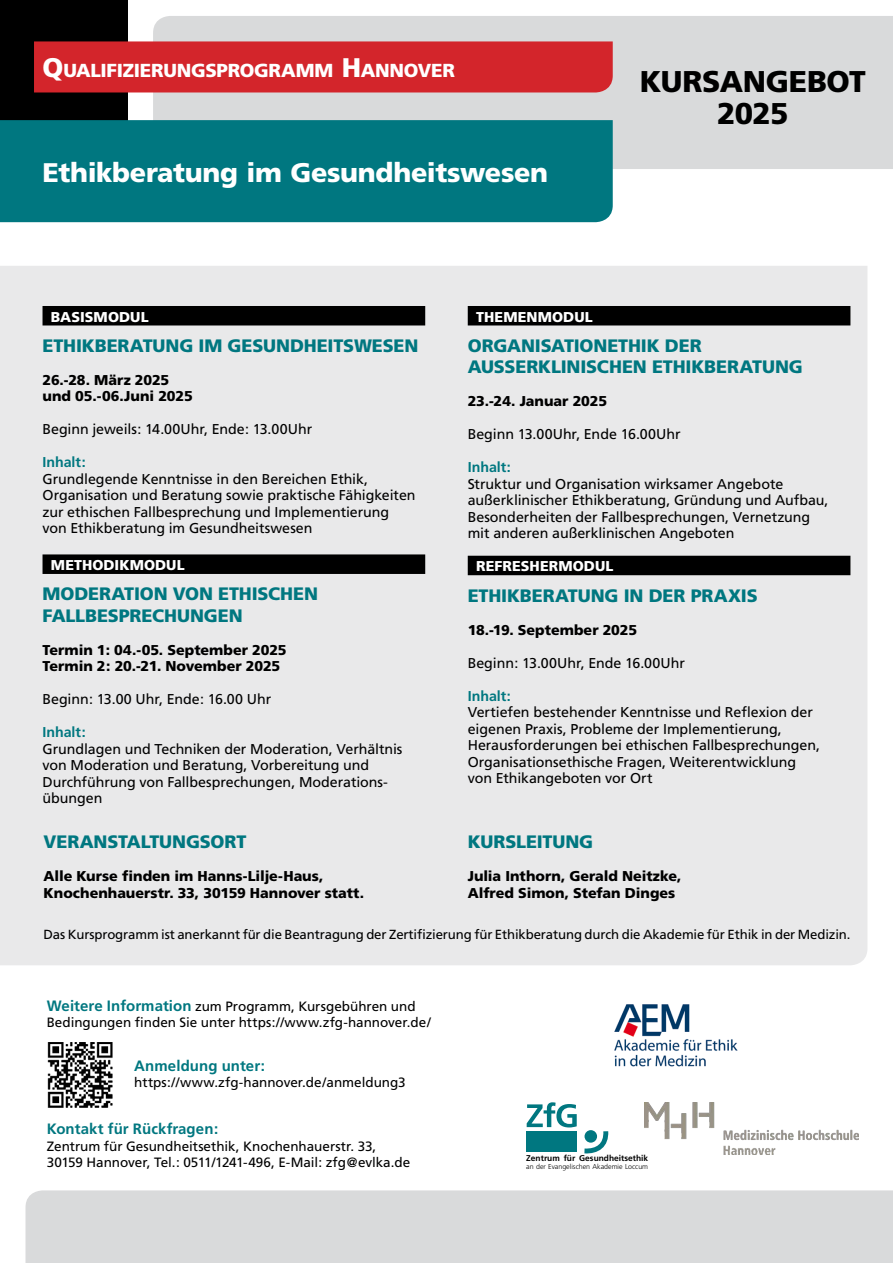
<style>
.page{position:relative;width:893px;height:1263px;background:#fff}
.page>*{position:absolute;margin:0;border:0;box-sizing:border-box;transform-origin:0 0}
.t1{font:900 30px/32px "Frutiger";letter-spacing:-.015em;color:#000;text-align:center}
.t2{font:900 26.85px "Frutiger";letter-spacing:-.015em;color:#fff}
.t3{font:900 18.9px "Frutiger";letter-spacing:-.015em;color:#fff}
.t4{font:900 18px/21.6px "Frutiger";letter-spacing:-.01em;color:#007780}
.t5{font:700 15px "Frutiger";letter-spacing:.005em;color:#007780}
.t6{font:14.25px/16.5px "Frutiger";letter-spacing:-.005em;color:#000}
.t7{font:900 14.25px/16.5px "Frutiger";letter-spacing:-.01em;color:#000}
.t8{font:900 14.25px "Frutiger";letter-spacing:.005em;color:#fff}
.t9{font:700 14.25px "Frutiger";letter-spacing:-.005em;color:#007780}
.t10{font:13.5px/16.5px "Frutiger";color:#000}
.t11{font:13.2px "Frutiger";letter-spacing:-.01em;color:#000}
.t12{font:700 8.4px "Frutiger";color:#000}
.t13{font:300 7.05px "Frutiger";color:#000}
.s1{font-size:26.85px}
.s2{font-weight:700;font-size:15px;color:#007780}
</style>
<div class="page">
<div style="left:153px;top:16px;width:740px;height:153px;background:#d9dadb"></div>
<div style="left:0;top:0;width:128px;height:129px;background:#000"></div>
<div style="left:0;top:266px;width:867px;height:699px;background:#e9e9ea"></div>
<div style="left:26px;top:1190px;width:867px;height:73px;background:#d9dadb"></div>
<div style="left:34px;top:41px;width:579px;height:51px;background:#d3252b"></div>
<div style="left:0;top:120px;width:613px;height:102px;background:#007780"></div>
<svg style="left:527px;top:1102px;width:82px;height:52px"></svg>
<img style="left:48px;top:1042px;width:65px;height:66px">
<div style="left:43px;top:306px;width:382px;height:19px;background:#000"></div>
<div style="left:43px;top:554px;width:382px;height:20px;background:#000"></div>
<img style="left:614px;top:1004px;width:124px;height:63px">
<img style="left:644px;top:1102px;width:215px;height:52px">
<div style="left:468px;top:306px;width:382px;height:19px;background:#000"></div>
<div style="left:468px;top:556px;width:382px;height:19px;background:#000"></div>
<h3 class="t3" style="left:43px;top:59px;width:414px"><span class="s1">Q</span>UALIFIZIERUNGSPROGRAMM <span class="s1">H</span>ANNOVER</h3>
<h2 class="t2" style="left:43px;top:156px;width:507px">ETHIKBERATUNG IM GESUNDHEITSWESEN</h2>
<h1 class="t1" style="left:640px;top:65px;width:228px">KURSANGEBOT<br>2025</h1>
<p class="t8" style="left:51px;top:308px;width:99px">BASISMODUL</p>
<p class="t4" style="left:43px;top:335px;width:377px">ETHIKBERATUNG IM GESUNDHEITSWESEN</p>
<p class="t7" style="left:43px;top:372px;width:152px">26.-28. MÄRZ 2025<br>UND 05.-06.JUNI 2025</p>
<p class="t6" style="left:43px;top:421px;width:271px">Beginn jeweils: 14.00Uhr, Ende: 13.00Uhr</p>
<p class="t9" style="left:43px;top:454px;width:45px">Inhalt:</p>
<p class="t6" style="left:43px;top:471px;width:375px">Grundlegende Kenntnisse in den Bereichen Ethik, Organisation und Beratung sowie praktische Fähigkeiten zur ethischen Fallbesprechung und Implementierung von Ethikberatung im Gesundheitswesen</p>
<p class="t8" style="left:51px;top:557px;width:135px">METHODIKMODUL</p>
<p class="t4" style="left:43px;top:583px;width:277px">MODERATION VON ETHISCHEN<br>FALLBESPRECHUNGEN</p>
<p class="t7" style="left:43px;top:642px;width:246px">TERMIN 1: 04.-05. SEPTEMBER 2025<br>TERMIN 2: 20.-21. NOVEMBER 2025</p>
<p class="t6" style="left:43px;top:691px;width:230px">Beginn: 13.00 Uhr, Ende: 16.00 Uhr</p>
<p class="t9" style="left:43px;top:724px;width:45px">Inhalt:</p>
<p class="t6" style="left:43px;top:741px;width:361px">Grundlagen und Techniken der Moderation, Verhältnis von Moderation und Beratung, Vorbereitung und Durchführung von Fallbesprechungen, Moderations&shy;übungen</p>
<p class="t4" style="left:44px;top:831px;width:204px">VERANSTALTUNGSORT</p>
<p class="t7" style="left:44px;top:868px;width:322px">ALLE KURSE FINDEN IM HANNS-LILJE-HAUS,<br>KNOCHENHAUERSTR. 33, 30159 HANNOVER STATT.</p>
<p class="t8" style="left:476px;top:308px;width:118px">THEMENMODUL</p>
<p class="t4" style="left:468px;top:335px;width:337px">ORGANISATIONETHIK DER<br>AUSSERKLINISCHEN ETHIKBERATUNG</p>
<p class="t7" style="left:468px;top:393px;width:141px">23.-24. JANUAR 2025</p>
<p class="t6" style="left:468px;top:426px;width:214px">Beginn 13.00Uhr, Ende 16.00Uhr</p>
<p class="t9" style="left:468px;top:459px;width:45px">Inhalt:</p>
<p class="t6" style="left:468px;top:476px;width:362px">Struktur und Organisation wirksamer Angebote außerklinischer Ethikberatung, Gründung und Aufbau, Besonderheiten der Fallbesprechungen, Vernetzung mit anderen außerklinischen Angeboten</p>
<p class="t8" style="left:476px;top:558px;width:139px">REFRESHERMODUL</p>
<p class="t4" style="left:468px;top:584px;width:291px">ETHIKBERATUNG IN DER PRAXIS</p>
<p class="t7" style="left:468px;top:621px;width:171px">18.-19. SEPTEMBER 2025</p>
<p class="t6" style="left:468px;top:654px;width:219px">Beginn: 13.00Uhr, Ende 16.00Uhr</p>
<p class="t9" style="left:468px;top:687px;width:45px">Inhalt:</p>
<p class="t6" style="left:468px;top:704px;width:354px">Vertiefen bestehender Kenntnisse und Reflexion der eigenen Praxis, Probleme der Implementierung, Herausforderungen bei ethischen Fallbesprechungen, Organisationsethische Fragen, Weiterentwicklung von Ethikangeboten vor Ort</p>
<p class="t4" style="left:468px;top:831px;width:127px">KURSLEITUNG</p>
<p class="t7" style="left:468px;top:868px;width:215px">JULIA INTHORN, GERALD NEITZKE,<br>ALFRED SIMON, STEFAN DINGES</p>
<p class="t11" style="left:44px;top:927px;width:808px">Das Kursprogramm ist anerkannt für die Beantragung der Zertifizierung für Ethikberatung durch die Akademie für Ethik in der Medizin.</p>
<p class="t10" style="left:47px;top:998px;width:386px"><span class="s2">Weitere Information</span> zum Programm, Kursgebühren und<br>Bedingungen finden Sie unter https://www.zfg-hannover.de/</p>
<p class="t5" style="left:134px;top:1056px;width:132px">Anmeldung unter:</p>
<p class="t10" style="left:134px;top:1074px;width:273px">https://www.zfg-hannover.de/anmeldung3</p>
<p class="t5" style="left:47px;top:1120px;width:173px">Kontakt für Rückfragen:</p>
<p class="t10" style="left:47px;top:1138px;width:365px">Zentrum für Gesundheitsethik, Knochenhauerstr. 33,<br>30159 Hannover, Tel.: 0511/1241-496, E-Mail: zfg@evlka.de</p>
<p class="t12" style="left:526px;top:1153px;width:123px">Zentrum für Gesundheitsethik</p>
<p class="t13" style="left:526px;top:1162px;width:123px">an der Evangelischen Akademie Loccum</p>
</div>
